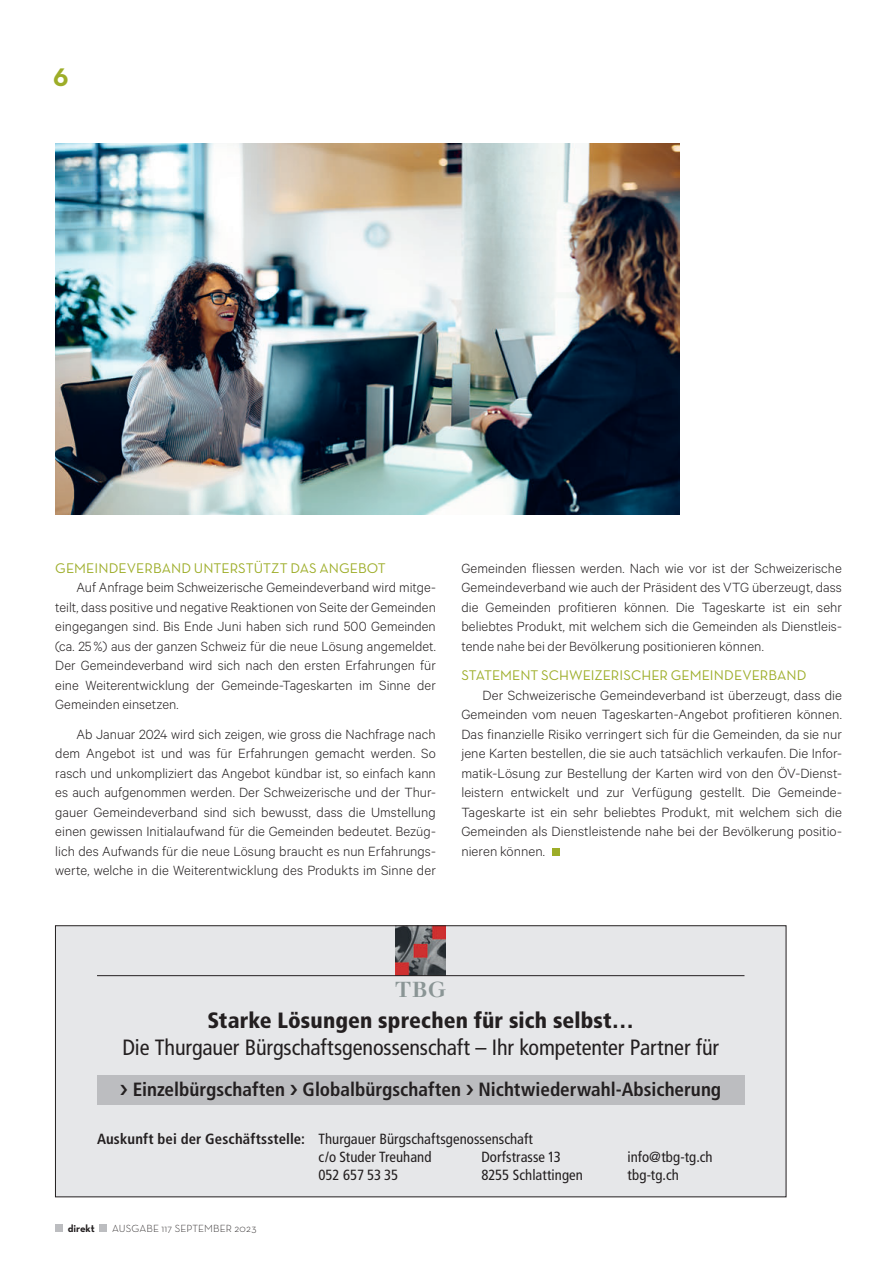
<style>
.page{position:relative;width:893px;height:1263px;background:#fff}
.page>*{position:absolute;margin:0;border:0;box-sizing:border-box;transform-origin:0 0}
.t1{font:25.8px "Neutra Text Bold Alt";color:#9dad28}
.t2{font:condensed 22.05px "Frutiger LT Std";letter-spacing:-.005em;color:#231f20}
.t3{font:900 condensed 22.05px "Frutiger LT Std";letter-spacing:.005em;color:#231f20}
.t4{font:700 21.15px "Walbaum LT";color:#8a9595}
.t5{font:700 condensed 19.2px "Frutiger LT Std";color:#231f20}
.t6{font:300 15px/19.5px "Calibre";letter-spacing:.005em;color:#231f20;text-align:justify}
.t7{font:condensed 14.7px/17.7px "Frutiger LT Std";letter-spacing:.005em;color:#231f20}
.t8{font:14.25px "Neutra Text";color:#9dad28}
.t9{font:300 10.5px "Neutra Text";letter-spacing:.01em;color:#231f20}
.t10{font:700 10.5px "Neutra Text";color:#231f20}
.s1{font-weight:700}
</style>
<div class="page">
<div style="left:55px;top:1224px;width:8px;height:8px;background:#bcbdc0"></div>
<div style="left:100px;top:1224px;width:7px;height:8px;background:#bcbdc0"></div>
<div style="left:56px;top:926px;width:730px;height:270px;background:#e6e7e9"></div>
<img style="left:396px;top:927px;width:50px;height:48px">
<hr style="left:97px;top:975px;width:647px;height:1px;background:#231f20">
<div style="left:97px;top:1075px;width:647px;height:30px;background:#bcbdc0"></div>
<div style="left:55px;top:925px;width:731px;height:272px;border:1px solid #231f20"></div>
<div style="left:553px;top:848px;width:7px;height:8px;background:#9dad28"></div>
<img style="left:55px;top:144px;width:624px;height:370px">
<h1 class="t1" style="left:53px;top:61px;width:17px">6</h1>
<p class="t8" style="left:55px;top:559px;width:332px">GEMEINDEVERBAND UNTERSTÜTZT DAS ANGEBOT</p>
<p class="t6" style="left:55px;top:577px;width:382px;text-indent:21px">Auf Anfrage beim Schweizerische Gemeindeverband wird mitge&shy;teilt, dass positive und negative Reaktionen von Seite der Gemeinden eingegangen sind. Bis Ende Juni haben sich rund 500 Gemeinden (ca. 25%) aus der ganzen Schweiz für die neue Lösung angemeldet.<br>Der Gemeindeverband wird sich nach den ersten Erfahrungen für eine Weiterentwicklung der Gemeinde-Tageskarten im Sinne der Gemeinden einsetzen.</p>
<p class="t6" style="left:55px;top:724px;width:382px;text-indent:21px">Ab Januar 2024 wird sich zeigen, wie gross die Nachfrage nach dem Angebot ist und was für Erfahrungen gemacht werden. So rasch und unkompliziert das Angebot kündbar ist, so einfach kann es auch aufgenommen werden. Der Schweizerische und der Thur&shy;gauer Gemeindeverband sind sich bewusst, dass die Umstellung einen gewissen Initialaufwand für die Gemeinden bedeutet. Bezüg&shy;lich des Aufwands für die neue Lösung braucht es nun Erfahrungs&shy;werte, welche in die Weiterentwicklung des Produkts im Sinne der</p>
<p class="t6" style="left:461px;top:558px;width:382px">Gemeinden fliessen werden. Nach wie vor ist der Schweizerische Gemeindeverband wie auch der Präsident des VTG überzeugt, dass die Gemeinden profitieren können. Die Tageskarte ist ein sehr beliebtes Produkt, mit welchem sich die Gemeinden als Dienstleis&shy;tende nahe bei der Bevölkerung positionieren können.</p>
<p class="t8" style="left:461px;top:667px;width:347px">STATEMENT SCHWEIZERISCHER GEMEINDEVERBAND</p>
<p class="t6" style="left:461px;top:685px;width:382px;text-indent:21px">Der Schweizerische Gemeindeverband ist überzeugt, dass die Gemeinden vom neuen Tageskarten-Angebot profitieren können.<br>Das finanzielle Risiko verringert sich für die Gemeinden, da sie nur jene Karten bestellen, die sie auch tatsächlich verkaufen. Die Infor&shy;matik-Lösung zur Bestellung der Karten wird von den ÖV-Dienst&shy;leistern entwickelt und zur Verfügung gestellt. Die Gemeinde-Tageskarte ist ein sehr beliebtes Produkt, mit welchem sich die Gemeinden als Dienstleistende nahe bei der Bevölkerung positio&shy;nieren können.</p>
<h3 class="t4" style="left:395px;top:976px;width:52px">TBG</h3>
<h2 class="t3" style="left:207px;top:1007px;width:428px">Starke Lösungen sprechen für sich selbst…</h2>
<h2 class="t2" style="left:122px;top:1034px;width:598px">Die Thurgauer Bürgschaftsgenossenschaft – Ihr kompetenter Partner für</h2>
<p class="t5" style="left:133px;top:1078px;width:590px">Einzelbürgschaften Globalbürgschaften Nichtwiederwahl-Absicherung</p>
<p class="t7" style="left:318px;top:1130px;width:216px;text-indent:-221px"><span class="s1">Auskunft bei der Geschäftsstelle:</span> Thurgauer Bürgschaftsgenossenschaft c/o Studer Treuhand</p>
<p class="t7" style="left:481px;top:1148px;width:81px">Dorfstrasse 13</p>
<p class="t7" style="left:627px;top:1148px;width:87px">info@tbg-tg.ch</p>
<p class="t10" style="left:68px;top:1222px;width:29px">direkt</p>
<p class="t9" style="left:112px;top:1222px;width:146px">AUSGABE 117 SEPTEMBER 2023</p>
<p class="t7" style="left:318px;top:1166px;width:81px">052 657 53 35</p>
<p class="t7" style="left:481px;top:1166px;width:103px">8255 Schlattingen</p>
<p class="t7" style="left:627px;top:1166px;width:53px">tbg-tg.ch</p>
</div>
